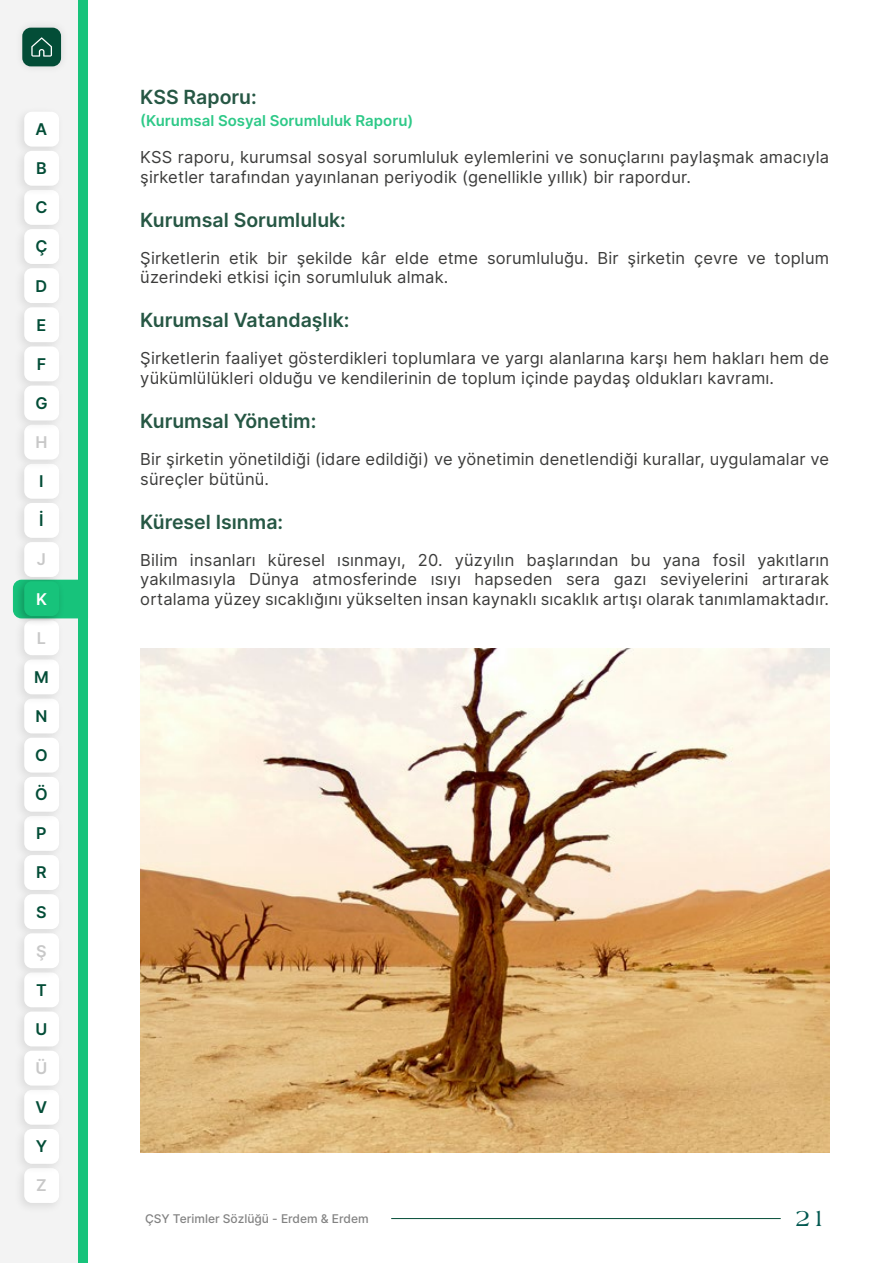
<style>
.page{position:relative;width:893px;height:1263px;background:#fff}
.page>*{position:absolute;margin:0;border:0;box-sizing:border-box;transform-origin:0 0}
.t1{font:24px "Americana Std FUHA Regular";color:#025850}
.t2{font:600 19.5px "Inter";color:#265744}
.t3{font:16.5px/19.8px "Inter";letter-spacing:.01em;color:#3c3c3b}
.t4{font:600 16.2px "Inter";color:#034d37}
.t5{font:600 16.2px "Inter";color:#c8c8c8}
.t6{font:600 16.2px "Inter";color:#fff}
.t7{font:600 15px "Inter";color:#2ec988}
.t8{font:500 12px "Inter";color:#828282}
</style>
<div class="page">
<hr style="left:391px;top:1218px;width:390px;height:1px;background:#034d37">
<img style="left:140px;top:648px;width:689px;height:504px">
<div style="left:0;top:0;width:83px;height:1263px;background:#f3f3f3"></div>
<div style="left:13px;top:185px;width:52px;height:51px;background:#efefef"></div>
<div style="left:24px;top:190px;width:35px;height:35px;background:#fff;border-radius:8px"></div>
<div style="left:13px;top:224px;width:52px;height:52px;background:#000;opacity:.1"></div>
<div style="left:24px;top:229px;width:35px;height:35px;background:#fff;border-radius:8px"></div>
<div style="left:13px;top:459px;width:52px;height:51px;background:#efefef"></div>
<div style="left:24px;top:464px;width:35px;height:35px;background:#fff;border-radius:8px"></div>
<div style="left:13px;top:693px;width:52px;height:52px;background:#efefef"></div>
<div style="left:24px;top:699px;width:35px;height:34px;background:#fff;border-radius:8px"></div>
<div style="left:13px;top:811px;width:52px;height:51px;background:#efefef"></div>
<div style="left:24px;top:816px;width:35px;height:35px;background:#fff;border-radius:8px"></div>
<div style="left:13px;top:967px;width:52px;height:52px;background:#efefef"></div>
<div style="left:24px;top:972px;width:35px;height:35px;background:#fff;border-radius:8px"></div>
<div style="left:13px;top:1084px;width:52px;height:52px;background:#efefef"></div>
<div style="left:24px;top:1090px;width:35px;height:35px;background:#fff;border-radius:8px"></div>
<div style="left:13px;top:498px;width:52px;height:51px;background:#000;opacity:.1"></div>
<div style="left:24px;top:503px;width:35px;height:35px;background:#fff;border-radius:8px"></div>
<div style="left:13px;top:732px;width:52px;height:52px;background:#000;opacity:.1"></div>
<div style="left:24px;top:738px;width:35px;height:34px;background:#fff;border-radius:8px"></div>
<div style="left:13px;top:850px;width:52px;height:51px;background:#000;opacity:.1"></div>
<div style="left:24px;top:855px;width:35px;height:35px;background:#fff;border-radius:8px"></div>
<div style="left:13px;top:1006px;width:52px;height:52px;background:#000;opacity:.1"></div>
<div style="left:24px;top:1011px;width:35px;height:35px;background:#fff;border-radius:8px"></div>
<div style="left:13px;top:654px;width:52px;height:52px;background:#000;opacity:.1"></div>
<div style="left:24px;top:659px;width:35px;height:35px;background:#fff;border-radius:8px"></div>
<div style="left:13px;top:771px;width:52px;height:52px;background:#000;opacity:.1"></div>
<div style="left:24px;top:777px;width:35px;height:35px;background:#fff;border-radius:8px"></div>
<div style="left:13px;top:889px;width:52px;height:52px;background:#000;opacity:.1"></div>
<div style="left:24px;top:894px;width:35px;height:35px;background:#fff;border-radius:8px"></div>
<div style="left:14px;top:19px;width:56px;height:56px;background:#000;opacity:.1"></div>
<div style="left:22px;top:28px;width:39px;height:38px;background:#034d37;border-radius:9px"></div>
<svg style="left:31px;top:37px;width:21px;height:20px"></svg>
<div style="left:79px;top:0;width:9px;height:1263px;background:#17c37b"></div>
<svg style="left:65px;top:580px;width:14px;height:38px"></svg>
<div style="left:24px;top:112px;width:35px;height:35px;background:#fff;border-radius:8px"></div>
<div style="left:13px;top:146px;width:52px;height:51px;background:#000;opacity:.1"></div>
<div style="left:24px;top:151px;width:35px;height:35px;background:#fff;border-radius:8px"></div>
<div style="left:13px;top:615px;width:52px;height:52px;background:#000;opacity:.1"></div>
<div style="left:24px;top:620px;width:35px;height:35px;background:#fff;border-radius:8px"></div>
<div style="left:13px;top:419px;width:52px;height:52px;background:#000;opacity:.1"></div>
<div style="left:24px;top:425px;width:35px;height:35px;background:#fff;border-radius:8px"></div>
<div style="left:13px;top:537px;width:52px;height:52px;background:#000;opacity:.1"></div>
<div style="left:24px;top:542px;width:35px;height:35px;background:#fff;border-radius:8px"></div>
<div style="left:13px;top:928px;width:52px;height:52px;background:#000;opacity:.1"></div>
<div style="left:24px;top:933px;width:35px;height:35px;background:#fff;border-radius:8px"></div>
<div style="left:13px;top:1045px;width:52px;height:52px;background:#000;opacity:.1"></div>
<div style="left:24px;top:1051px;width:35px;height:34px;background:#fff;border-radius:8px"></div>
<div style="left:13px;top:1163px;width:52px;height:51px;background:#efefef"></div>
<div style="left:24px;top:1168px;width:35px;height:35px;background:#fff;border-radius:8px"></div>
<div style="left:13px;top:263px;width:52px;height:52px;background:#000;opacity:.1"></div>
<div style="left:24px;top:268px;width:35px;height:35px;background:#fff;border-radius:8px"></div>
<div style="left:13px;top:302px;width:52px;height:52px;background:#000;opacity:.1"></div>
<div style="left:24px;top:307px;width:35px;height:35px;background:#fff;border-radius:8px"></div>
<div style="left:13px;top:341px;width:52px;height:52px;background:#000;opacity:.1"></div>
<div style="left:24px;top:346px;width:35px;height:35px;background:#fff;border-radius:8px"></div>
<div style="left:13px;top:380px;width:52px;height:52px;background:#000;opacity:.1"></div>
<div style="left:24px;top:386px;width:35px;height:34px;background:#fff;border-radius:8px"></div>
<div style="left:13px;top:576px;width:52px;height:52px;background:#000;opacity:.25"></div>
<div style="left:24px;top:581px;width:35px;height:35px;background:#17c37b;border-radius:8px"></div>
<div style="left:13px;top:1124px;width:52px;height:51px;background:#000;opacity:.1"></div>
<div style="left:24px;top:1129px;width:35px;height:35px;background:#fff;border-radius:8px"></div>
<p class="t4" style="left:36px;top:117px;width:13px">A</p>
<p class="t4" style="left:36px;top:156px;width:12px">B</p>
<p class="t4" style="left:35px;top:196px;width:14px">C</p>
<p class="t4" style="left:35px;top:235px;width:14px">Ç</p>
<p class="t4" style="left:36px;top:274px;width:13px">D</p>
<p class="t4" style="left:37px;top:313px;width:11px">E</p>
<p class="t4" style="left:37px;top:352px;width:11px">F</p>
<p class="t4" style="left:35px;top:391px;width:14px">G</p>
<p class="t5" style="left:35px;top:430px;width:14px">H</p>
<p class="t4" style="left:39px;top:469px;width:6px">I</p>
<p class="t4" style="left:39px;top:509px;width:6px">İ</p>
<p class="t5" style="left:37px;top:548px;width:11px">J</p>
<p class="t6" style="left:36px;top:587px;width:12px">K</p>
<p class="t5" style="left:37px;top:626px;width:11px">L</p>
<p class="t4" style="left:34px;top:665px;width:16px">M</p>
<p class="t4" style="left:35px;top:704px;width:14px">N</p>
<p class="t4" style="left:35px;top:743px;width:14px">O</p>
<p class="t4" style="left:35px;top:782px;width:14px">Ö</p>
<p class="t4" style="left:36px;top:822px;width:12px">P</p>
<p class="t4" style="left:36px;top:861px;width:12px">R</p>
<p class="t4" style="left:36px;top:900px;width:12px">S</p>
<p class="t5" style="left:36px;top:939px;width:12px">Ş</p>
<p class="t4" style="left:36px;top:978px;width:12px">T</p>
<p class="t4" style="left:36px;top:1017px;width:13px">U</p>
<p class="t5" style="left:36px;top:1056px;width:13px">Ü</p>
<p class="t4" style="left:36px;top:1095px;width:13px">V</p>
<p class="t4" style="left:36px;top:1134px;width:13px">Y</p>
<p class="t5" style="left:36px;top:1174px;width:12px">Z</p>
<p class="t2" style="left:140px;top:83px;width:118px">KSS Raporu:</p>
<p class="t7" style="left:140px;top:110px;width:275px">(Kurumsal Sosyal Sorumluluk Raporu)</p>
<p class="t3" style="left:140px;top:147px;width:690px">KSS raporu, kurumsal sosyal sorumluluk eylemlerini ve sonuçlarını paylaşmak amacıyla şirketler tarafından yayınlanan periyodik (genellikle yıllık) bir rapordur.</p>
<p class="t2" style="left:140px;top:206px;width:207px">Kurumsal Sorumluluk:</p>
<p class="t3" style="left:140px;top:247px;width:690px">Şirketlerin etik bir şekilde kâr elde etme sorumluluğu. Bir şirketin çevre ve toplum üzerindeki etkisi için sorumluluk almak.</p>
<p class="t2" style="left:140px;top:306px;width:211px">Kurumsal Vatandaşlık:</p>
<p class="t3" style="left:140px;top:348px;width:690px">Şirketlerin faaliyet gösterdikleri toplumlara ve yargı alanlarına karşı hem hakları hem de yükümlülükleri olduğu ve kendilerinin de toplum içinde paydaş oldukları kavramı.</p>
<p class="t2" style="left:140px;top:407px;width:178px">Kurumsal Yönetim:</p>
<p class="t3" style="left:140px;top:449px;width:690px">Bir şirketin yönetildiği (idare edildiği) ve yönetimin denetlendiği kurallar, uygulamalar ve süreçler bütünü.</p>
<p class="t2" style="left:140px;top:507px;width:144px">Küresel Isınma:</p>
<p class="t3" style="left:140px;top:549px;width:690px;text-align:justify">Bilim insanları küresel ısınmayı, 20. yüzyılın başlarından bu yana fosil yakıtların yakılmasıyla Dünya atmosferinde ısıyı hapseden sera gazı seviyelerini artırarak ortalama yüzey sıcaklığını yükselten insan kaynaklı sıcaklık artışı olarak tanımlamaktadır.</p>
<p class="t8" style="left:145px;top:1209px;width:225px">ÇSY Terimler Sözlüğü - Erdem &amp; Erdem</p>
<h1 class="t1" style="left:796px;top:1202px;width:33px">21</h1>
</div>
